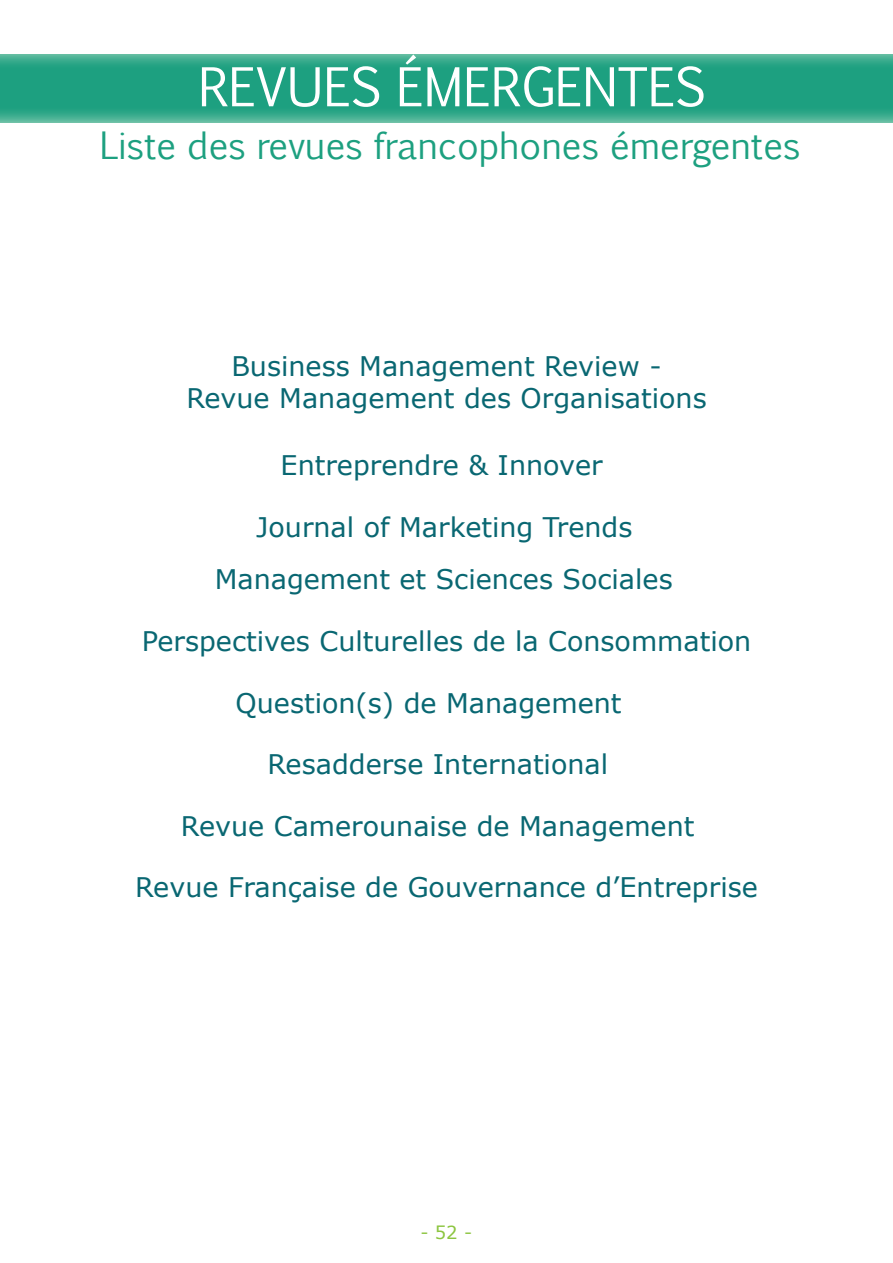
<style>
.page{position:relative;width:893px;height:1263px;background:#fff}
.page>*{position:absolute;margin:0;border:0;box-sizing:border-box;transform-origin:0 0}
.t1{font:51px "Euphemia CAS";color:#fff}
.t2{font:36px "Euphemia CAS";color:#1da080}
.t3{font:27px/32.4px "Verdana";color:#096772;text-align:center}
.t4{font:18px "Verdana";color:#8cc540}
</style>
<div class="page">
<div style="left:0;top:53px;width:893px;height:71px;background:#fffbd6;opacity:.75"></div>
<h1 class="t1" style="left:198px;top:51px;width:509px">revues émergentes</h1>
<h2 class="t2" style="left:100px;top:119px;width:702px">Liste des revues francophones émergentes</h2>
<p class="t3" style="left:186px;top:349px;width:522px">Business Management Review -<br>Revue Management des Organisations</p>
<p class="t3" style="left:281px;top:448px;width:324px">Entreprendre &amp; Innover</p>
<p class="t3" style="left:215px;top:501px;width:460px;line-height:52.1px">Journal of Marketing Trends<br>Management et Sciences Sociales</p>
<p class="t3" style="left:142px;top:625px;width:611px">Perspectives Culturelles de la Consommation</p>
<p class="t3" style="left:236px;top:686px;width:387px">Question(s) de Management</p>
<p class="t3" style="left:267px;top:748px;width:342px">Resadderse International</p>
<p class="t3" style="left:181px;top:809px;width:515px">Revue Camerounaise de Management</p>
<p class="t3" style="left:135px;top:871px;width:624px">Revue Française de Gouvernance d’Entreprise</p>
<p class="t4" style="left:420px;top:1219px;width:53px">- 52 -</p>
</div>
